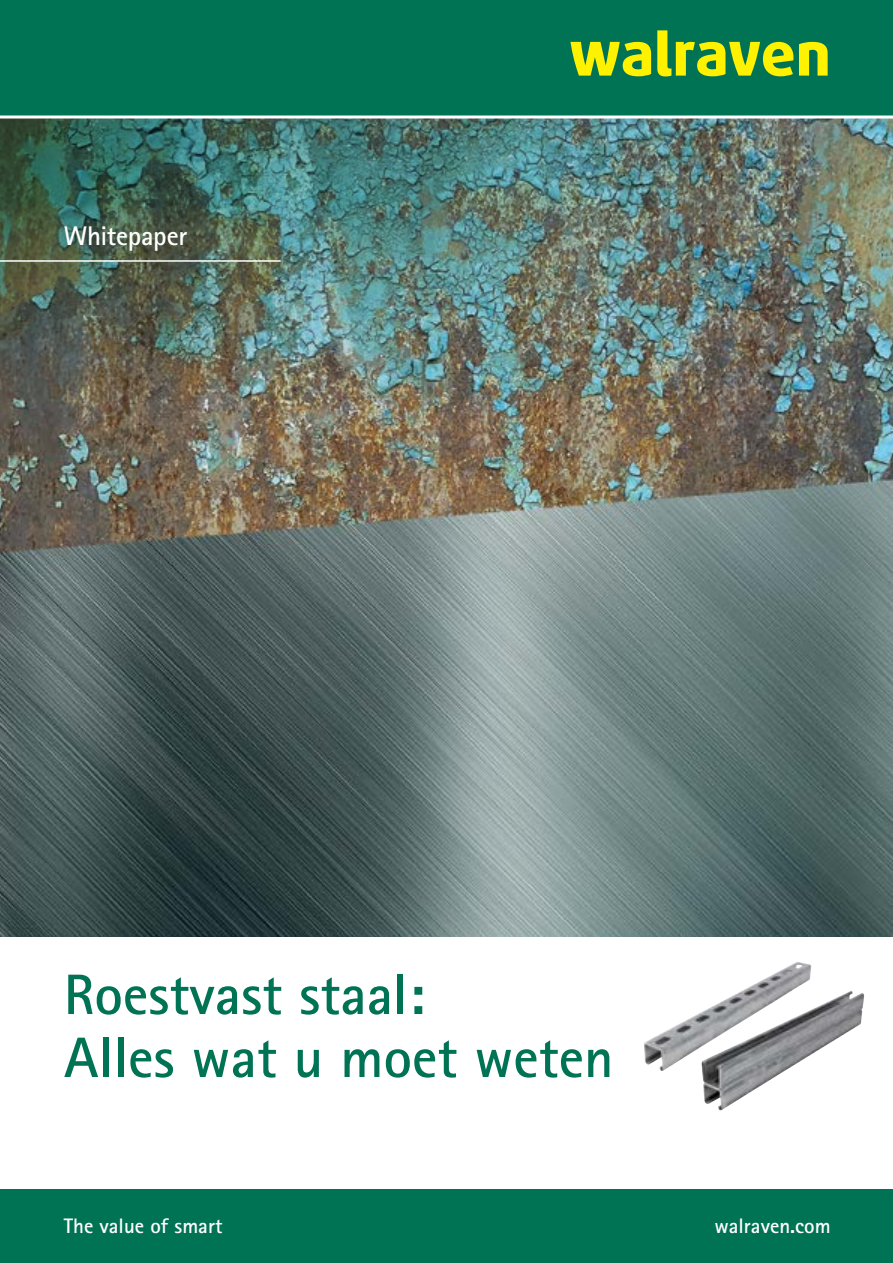
<style>
.page{position:relative;width:893px;height:1263px;background:#fff}
.page>*{position:absolute;margin:0;border:0;box-sizing:border-box;transform-origin:0 0}
.t1{font:700 57px/63px "Rotis Sans Serif Pro Cyr";color:#007355}
.t2{font:700 27px "Rotis Sans Serif Std";letter-spacing:-.015em;color:#fff}
.t3{font:700 21px "Rotis Sans Serif Std";color:#fff}
.t4{font:700 21px "Rotis Sans Serif Pro Cyr";color:#fff}
</style>
<div class="page">
<img style="left:0;top:403px;width:893px;height:533px">
<img style="left:0;top:118px;width:893px;height:285px">
<div style="left:0;top:1189px;width:893px;height:74px;background:#007355"></div>
<div style="left:0;top:0;width:893px;height:117px;background:#007355"></div>
<svg style="left:799px;top:42px;width:29px;height:34px"></svg>
<svg style="left:657px;top:30px;width:136px;height:46px"></svg>
<svg style="left:570px;top:42px;width:81px;height:34px"></svg>
<hr style="left:0;top:115px;width:893px;height:3px;background:#fff">
<hr style="left:0;top:260px;width:281px;height:2px;background:#fff">
<img style="left:644px;top:962px;width:167px;height:109px">
<img style="left:701px;top:991px;width:163px;height:119px">
<p class="t2" style="left:64px;top:218px;width:125px">Whitepaper</p>
<p class="t1" style="left:64px;top:963px;width:551px">Roestvast staal:<br>Alles wat u moet weten</p>
<p class="t3" style="left:64px;top:1212px;width:160px">The value of smart</p>
<p class="t4" style="left:714px;top:1212px;width:118px">walraven.com</p>
</div>
